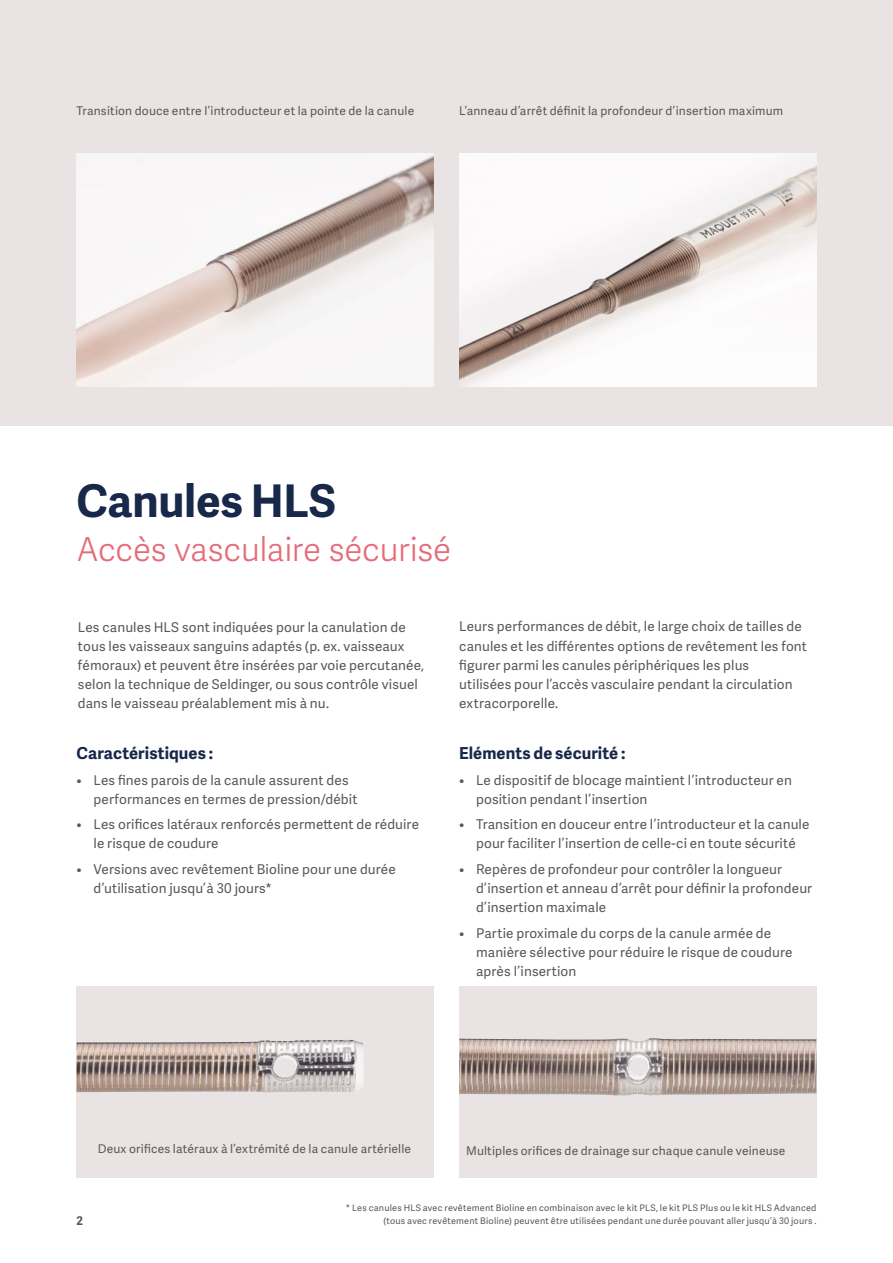
<style>
.page{position:relative;width:893px;height:1263px;background:#fff}
.page>*{position:absolute;margin:0;border:0;box-sizing:border-box;transform-origin:0 0}
.t1{font:700 45px "Adelle Sans";letter-spacing:-.005em;color:#18284a}
.t2{font:33px "Adelle Sans Lt";letter-spacing:-.01em;color:#e56b78}
.t3{font:700 16.5px "Adelle Sans";letter-spacing:.005em;color:#18284a}
.t4{font:13.5px/19.2px "Adelle Sans";letter-spacing:.01em;color:#595857}
.t5{font:12px "Adelle Sans";letter-spacing:.015em;color:#595857}
.t6{font:700 12px "Adelle Sans";color:#595857}
.t7{font:9px/12.8px "Adelle Sans";letter-spacing:.025em;color:#595857;text-align:right}
</style>
<div class="page">
<div style="left:0;top:0;width:893px;height:425px;background:#e9e4e3"></div>
<img style="left:77px;top:153px;width:357px;height:234px">
<img style="left:459px;top:153px;width:357px;height:234px">
<div style="left:459px;top:986px;width:357px;height:192px;background:#e9e4e3"></div>
<img style="left:459px;top:1038px;width:357px;height:58px">
<div style="left:77px;top:986px;width:357px;height:192px;background:#e9e4e3"></div>
<img style="left:77px;top:1040px;width:287px;height:52px">
<p class="t5" style="left:77px;top:103px;width:339px">Transition douce entre l’introducteur et la pointe de la canule</p>
<p class="t5" style="left:459px;top:103px;width:325px">L’anneau d’arrêt définit la profondeur d’insertion maximum</p>
<h1 class="t1" style="left:77px;top:468px;width:261px">Canules HLS</h1>
<h2 class="t2" style="left:77px;top:526px;width:376px">Accès vasculaire sécurisé</h2>
<p class="t4" style="left:78px;top:617px;width:348px">Les canules HLS sont indiquées pour la canulation de tous les vaisseaux sanguins adaptés (p. ex. vaisseaux fémoraux) et peuvent être insérées par voie percutanée, selon la technique de Seldinger, ou sous contrôle visuel dans le vaisseau préalablement mis à nu.</p>
<p class="t4" style="left:459px;top:617px;width:349px">Leurs performances de débit, le large choix de tailles de canules et les différentes options de revêtement les font figurer parmi les canules périphériques les plus<br>utilisées pour l’accès vasculaire pendant la circulation extracorporelle.</p>
<p class="t3" style="left:459px;top:741px;width:168px">Eléments de sécurité :</p>
<p class="t4" style="left:476px;top:770px;width:317px;text-indent:-17px">• Le dispositif de blocage maintient l’introducteur en position pendant l’insertion</p>
<p class="t4" style="left:459px;top:814px;width:352px;text-align:center">• Transition en douceur entre l’introducteur et la canule pour faciliter l’insertion de celle-ci en toute sécurité</p>
<p class="t4" style="left:476px;top:859px;width:338px;text-indent:-17px">• Repères de profondeur pour contrôler la longueur d’insertion et anneau d’arrêt pour définir la profondeur d’insertion maximale</p>
<p class="t4" style="left:476px;top:923px;width:318px;text-indent:-17px">• Partie proximale du corps de la canule armée de manière sélective pour réduire le risque de coudure après l’insertion</p>
<p class="t3" style="left:77px;top:741px;width:138px">Caractéristiques :</p>
<p class="t4" style="left:94px;top:770px;width:266px;text-indent:-17px">• Les fines parois de la canule assurent des performances en termes de pression/débit</p>
<p class="t4" style="left:94px;top:814px;width:327px;text-indent:-17px">• Les orifices latéraux renforcés permettent de réduire le risque de coudure</p>
<p class="t4" style="left:94px;top:859px;width:304px;text-indent:-17px">• Versions avec revêtement Bioline pour une durée d’utilisation jusqu’à 30 jours*</p>
<p class="t5" style="left:98px;top:1140px;width:315px">Deux orifices latéraux à l’extrémité de la canule artérielle</p>
<p class="t5" style="left:466px;top:1142px;width:321px">Multiples orifices de drainage sur chaque canule veineuse</p>
<p class="t6" style="left:77px;top:1211px;width:8px">2</p>
<p class="t7" style="left:346px;top:1201px;width:472px">* Les canules HLS avec revêtement Bioline en combinaison avec le kit PLS, le kit PLS Plus ou le kit HLS Advanced (tous avec revêtement Bioline) peuvent être utilisées pendant une durée pouvant aller jusqu’à 30 jours .</p>
</div>
